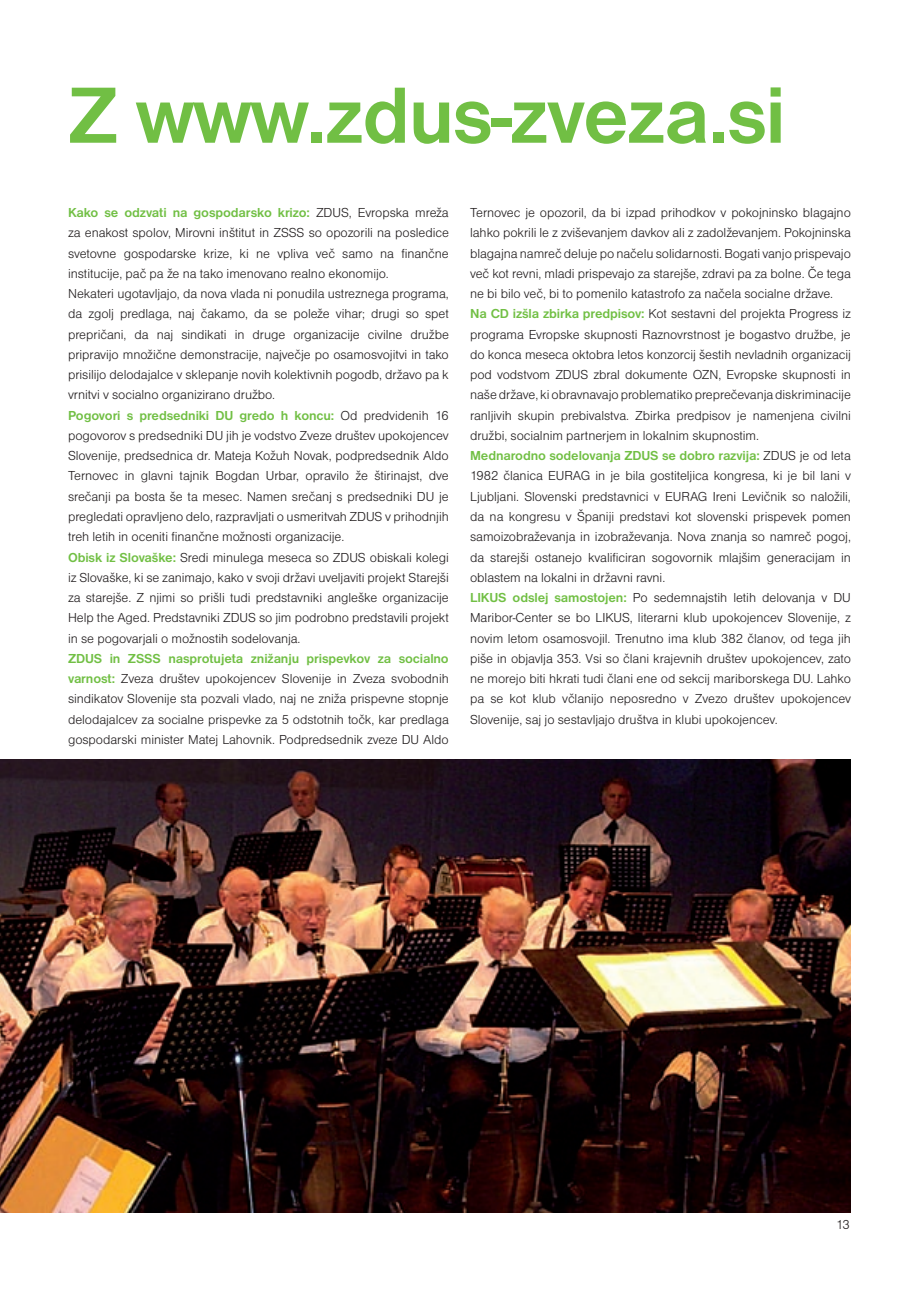
<style>
.page{position:relative;width:919px;height:1289px;background:#fff}
.page>*{position:absolute;margin:0;border:0;box-sizing:border-box;transform-origin:0 0}
.t1{font:700 82.5px "Nimbus San DEE";letter-spacing:-.02em;color:#71bf44}
.t2{font:13.5px/20.2px "Nimbus San DEE Ligh";letter-spacing:-.005em;color:#231f20}
.t3{font:700 13.5px "Nimbus San DEE";letter-spacing:-.01em;color:#71bf44}
.s1{font-family:"Nimbus San DEE Ligh";font-weight:400;color:#231f20}
.s2{font-family:"Nimbus San DEE";font-weight:700;color:#71bf44}
</style>
<div class="page">
<img style="left:0;top:759px;width:850px;height:453px">
<h1 class="t1" style="left:68px;top:69px;width:719px">Z www.zdus-zveza.si</h1>
<p class="t3" style="left:68px;top:205px;width:382px">Kako se odzvati na gospodarsko krizo: <span class="s1">ZDUS, Evropska mreža</span></p>
<p class="t2" style="left:68px;top:223px;width:382px">za enakost spolov, Mirovni inštitut in ZSSS so opozorili na posledice svetovne gospodarske krize, ki ne vpliva več samo na finančne institucije, pač pa že na tako imenovano realno ekonomijo.<br>Nekateri ugotavljajo, da nova vlada ni ponudila ustreznega programa, da zgolj predlaga, naj čakamo, da se poleže vihar; drugi so spet prepričani, da naj sindikati in druge organizacije civilne družbe pripravijo množične demonstracije, največje po osamosvojitvi in tako prisilijo delodajalce v sklepanje novih kolektivnih pogodb, državo pa k vrnitvi v socialno organizirano družbo.</p>
<p class="t3" style="left:68px;top:407px;width:382px">Pogovori s predsedniki DU gredo h koncu: <span class="s1">Od predvidenih 16</span></p>
<p class="t2" style="left:68px;top:425px;width:382px">pogovorov s predsedniki DU jih je vodstvo Zveze društev upokojencev Slovenije, predsednica dr. Mateja Kožuh Novak, podpredsednik Aldo Ternovec in glavni tajnik Bogdan Urbar, opravilo že štirinajst, dve srečanji pa bosta še ta mesec. Namen srečanj s predsedniki DU je pregledati opravljeno delo, razpravljati o usmeritvah ZDUS v prihodnjih treh letih in oceniti finančne možnosti organizacije.<br><span class="s2">Obisk iz Slovaške:</span> Sredi minulega meseca so ZDUS obiskali kolegi iz Slovaške, ki se zanimajo, kako v svoji državi uveljaviti projekt Starejši za starejše. Z njimi so prišli tudi predstavniki angleške organizacije Help the Aged. Predstavniki ZDUS so jim podrobno predstavili projekt in se pogovarjali o možnostih sodelovanja.</p>
<p class="t3" style="left:68px;top:650px;width:382px">ZDUS in ZSSS nasprotujeta znižanju prispevkov za socialno</p>
<p class="t2" style="left:68px;top:668px;width:382px;text-align:justify"><span class="s2">varnost:</span> Zveza društev upokojencev Slovenije in Zveza svobodnih sindikatov Slovenije sta pozvali vlado, naj ne zniža prispevne stopnje delodajalcev za socialne prispevke za 5 odstotnih točk, kar predlaga gospodarski minister Matej Lahovnik. Podpredsednik zveze DU Aldo</p>
<p class="t2" style="left:470px;top:203px;width:382px">Ternovec je opozoril, da bi izpad prihodkov v pokojninsko blagajno lahko pokrili le z zviševanjem davkov ali z zadolževanjem. Pokojninska blagajna namreč deluje po načelu solidarnosti. Bogati vanjo prispevajo več kot revni, mladi prispevajo za starejše, zdravi pa za bolne. Če tega ne bi bilo več, bi to pomenilo katastrofo za načela socialne države.<br><span class="s2">Na CD izšla zbirka predpisov:</span> Kot sestavni del projekta Progress iz programa Evropske skupnosti Raznovrstnost je bogastvo družbe, je do konca meseca oktobra letos konzorcij šestih nevladnih organizacij pod vodstvom ZDUS zbral dokumente OZN, Evropske skupnosti in naše države, ki obravnavajo problematiko preprečevanja diskriminacije ranljivih skupin prebivalstva. Zbirka predpisov je namenjena civilni družbi, socialnim partnerjem in lokalnim skupnostim.</p>
<p class="t3" style="left:470px;top:448px;width:382px">Mednarodno sodelovanja ZDUS se dobro razvija: <span class="s1">ZDUS je od leta</span></p>
<p class="t2" style="left:470px;top:466px;width:382px">1982 članica EURAG in je bila gostiteljica kongresa, ki je bil lani v Ljubljani. Slovenski predstavnici v EURAG Ireni Levičnik so naložili, da na kongresu v Španiji predstavi kot slovenski prispevek pomen samoizobraževanja in izobraževanja. Nova znanja so namreč pogoj, da starejši ostanejo kvalificiran sogovornik mlajšim generacijam in oblastem na lokalni in državni ravni.<br><span class="s2">LIKUS odslej samostojen:</span> Po sedemnajstih letih delovanja v DU Maribor-Center se bo LIKUS, literarni klub upokojencev Slovenije, z novim letom osamosvojil. Trenutno ima klub 382 članov, od tega jih piše in objavlja 353. Vsi so člani krajevnih društev upokojencev, zato ne morejo biti hkrati tudi člani ene od sekcij mariborskega DU. Lahko pa se kot klub včlanijo neposredno v Zvezo društev upokojencev Slovenije, saj jo sestavljajo društva in klubi upokojencev.</p>
<p class="t2" style="left:836px;top:1214px;width:15px">13</p>
</div>
